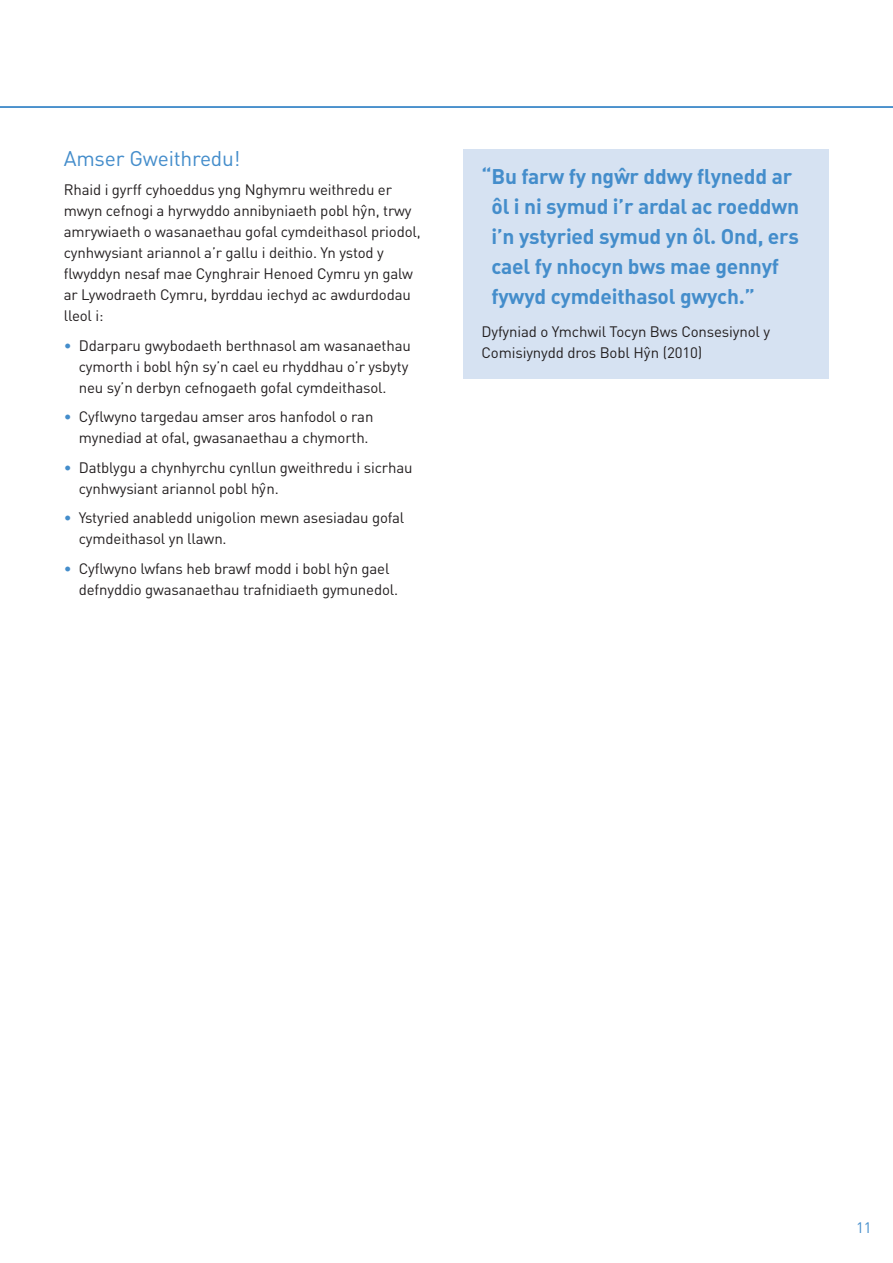
<style>
.page{position:relative;width:893px;height:1263px;background:#fff}
.page>*{position:absolute;margin:0;border:0;box-sizing:border-box;transform-origin:0 0}
.t1{font:21px/30px "DIN Bold Alternate";letter-spacing:-.01em;color:#448dcb}
.t2{font:21px "DIN";letter-spacing:-.01em;color:#448dcb}
.t3{font:15px/21px "DIN";letter-spacing:-.01em;color:#231f20}
.t4{font:15px "DIN";color:#448dcb}
.s1{color:#448dcb}
</style>
<div class="page">
<hr style="left:0;top:106px;width:893px;height:2px;background:#448dcb">
<div style="left:463px;top:149px;width:366px;height:229px;background:#d6e2f2"></div>
<h1 class="t2" style="left:64px;top:145px;width:178px">Amser Gweithredu!</h1>
<p class="t3" style="left:64px;top:179px;width:358px">Rhaid i gyrff cyhoeddus yng Nghymru weithredu er mwyn cefnogi a hyrwyddo annibyniaeth pobl hyˆn, trwy amrywiaeth o wasanaethau gofal cymdeithasol priodol, cynhwysiant ariannol a’r gallu i deithio. Yn ystod y flwyddyn nesaf mae Cynghrair Henoed Cymru yn galw ar Lywodraeth Cymru, byrddau iechyd ac awdurdodau lleol i:</p>
<p class="t3" style="left:79px;top:335px;width:334px;text-indent:-15px"><span class="s1">•</span> Ddarparu gwybodaeth berthnasol am wasanaethau cymorth i bobl hyˆn sy’n cael eu rhyddhau o’r ysbyty neu sy’n derbyn cefnogaeth gofal cymdeithasol.</p>
<p class="t3" style="left:79px;top:406px;width:296px;text-indent:-15px"><span class="s1">•</span> Cyflwyno targedau amser aros hanfodol o ran mynediad at ofal, gwasanaethau a chymorth.</p>
<p class="t3" style="left:79px;top:457px;width:335px;text-indent:-15px"><span class="s1">•</span> Datblygu a chynhyrchu cynllun gweithredu i sicrhau cynhwysiant ariannol pobl hyˆn.</p>
<p class="t3" style="left:79px;top:507px;width:327px;text-indent:-15px"><span class="s1">•</span> Ystyried anabledd unigolion mewn asesiadau gofal cymdeithasol yn llawn.</p>
<p class="t3" style="left:79px;top:558px;width:321px;text-indent:-15px"><span class="s1">•</span> Cyflwyno lwfans heb brawf modd i bobl hyˆn gael defnyddio gwasanaethau trafnidiaeth gymunedol.</p>
<h1 class="t1" style="left:491px;top:160px;width:309px;text-indent:-10px">“Bu farw fy ngwˆr ddwy flynedd ar ôl i ni symud i’r ardal ac roeddwn i’n ystyried symud yn ôl. Ond, ers cael fy nhocyn bws mae gennyf fywyd cymdeithasol gwych.”</h1>
<p class="t3" style="left:482px;top:321px;width:290px">Dyfyniad o Ymchwil Tocyn Bws Consesiynol y<br>Comisiynydd dros Bobl Hyˆn (2010)</p>
<p class="t4" style="left:856px;top:1218px;width:17px">11</p>
</div>
